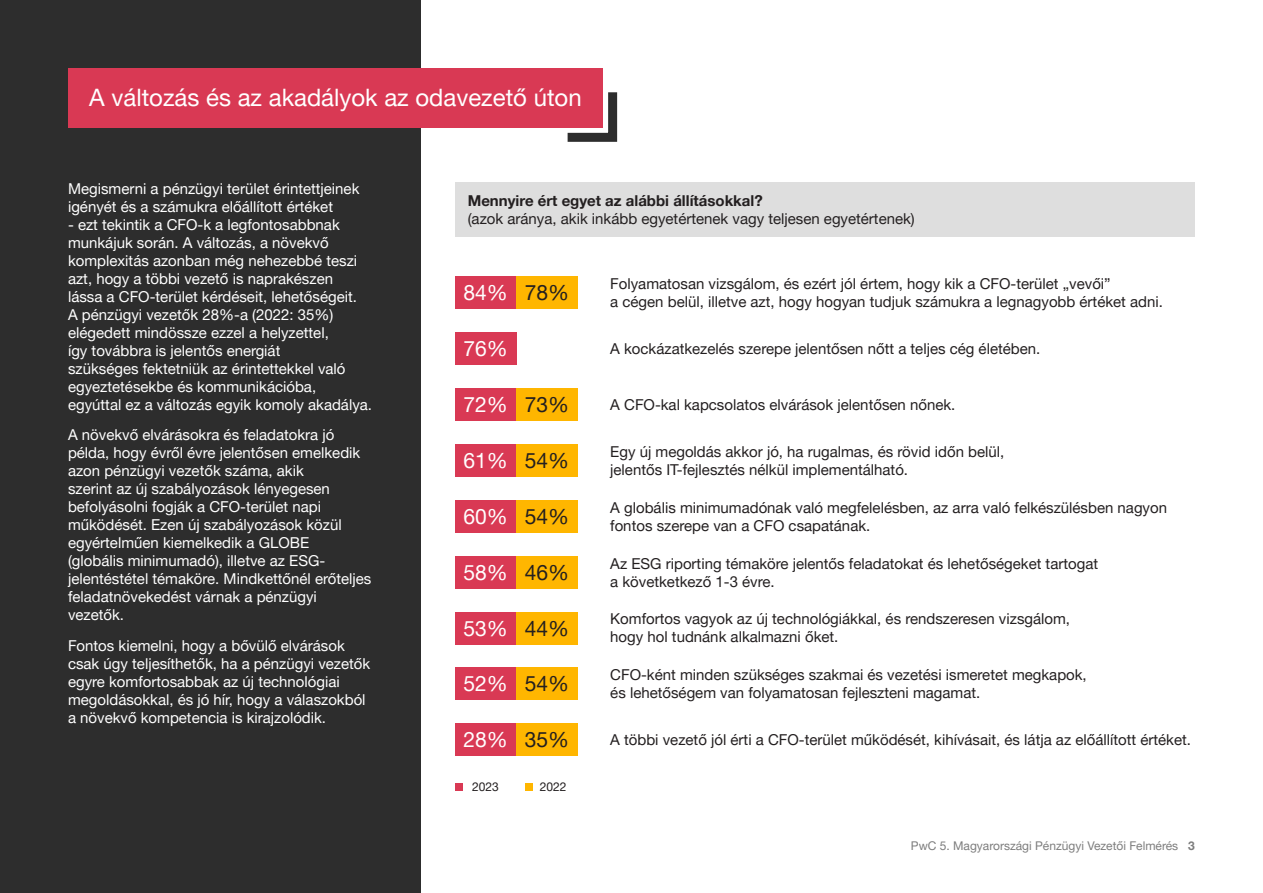
<style>
.page{position:relative;width:1263px;height:893px;background:#fff}
.page>*{position:absolute;margin:0;border:0;box-sizing:border-box;transform-origin:0 0}
.Graph_Labels_RIght_A{font:24px "Helvetica Neue LT Pro";color:#fff}
.Graph_Labels_RIght_A-2{font:21px "Helvetica Neue LT Pro";color:#fff}
.Graph_Labels_RIght_A-3{font:21px "Helvetica Neue LT Pro";color:#231f20}
.Graph_Labels_RIght_A-4{font:15px/18px "Helvetica Neue LT Pro";color:#fff}
.Graph_Labels_RIght_A-5{font:15px/18px "Helvetica Neue LT Pro";color:#231f20}
.Graph_Labels_RIght_A-6{font:700 15px "Helvetica Neue LT Pro";color:#231f20}
.t1{font:12px "Helvetica Neue LT Pro";color:#7d7d7d}
.Graph_Labels_RIght_A-7{font:12px "Helvetica Neue LT Pro";color:#231f20}
.s1{font-weight:700}
</style>
<div class="page">
<div style="left:0;top:0;width:421px;height:893px;background:#2d2d2d"></div>
<div style="left:68px;top:68px;width:535px;height:60px;background:#d93954"></div>
<svg style="left:567px;top:92px;width:51px;height:50px"></svg>
<div style="left:455px;top:444px;width:61px;height:32px;background:#d93954"></div>
<div style="left:516px;top:444px;width:62px;height:32px;background:#ffb600"></div>
<div style="left:455px;top:277px;width:61px;height:32px;background:#d93954"></div>
<div style="left:455px;top:333px;width:61px;height:32px;background:#d93954"></div>
<div style="left:455px;top:389px;width:61px;height:32px;background:#d93954"></div>
<div style="left:455px;top:724px;width:61px;height:32px;background:#d93954"></div>
<div style="left:516px;top:277px;width:62px;height:32px;background:#ffb600"></div>
<div style="left:455px;top:668px;width:61px;height:32px;background:#d93954"></div>
<div style="left:516px;top:668px;width:62px;height:32px;background:#ffb600"></div>
<div style="left:455px;top:556px;width:61px;height:32px;background:#d93954"></div>
<div style="left:516px;top:556px;width:62px;height:32px;background:#ffb600"></div>
<div style="left:455px;top:500px;width:61px;height:32px;background:#d93954"></div>
<div style="left:516px;top:500px;width:62px;height:32px;background:#ffb600"></div>
<div style="left:455px;top:612px;width:61px;height:32px;background:#d93954"></div>
<div style="left:516px;top:612px;width:62px;height:32px;background:#ffb600"></div>
<div style="left:516px;top:389px;width:62px;height:32px;background:#ffb600"></div>
<div style="left:516px;top:724px;width:62px;height:32px;background:#ffb600"></div>
<div style="left:455px;top:183px;width:740px;height:54px;background:#dedede"></div>
<div style="left:455px;top:783px;width:7px;height:7px;background:#d93954"></div>
<div style="left:525px;top:783px;width:7px;height:7px;background:#ffb600"></div>
<p class="Graph_Labels_RIght_A" style="left:89px;top:83px;width:494px">A változás és az akadályok az odavezető úton</p>
<p class="Graph_Labels_RIght_A-4" style="left:68px;top:179px;width:293px">Megismerni a pénzügyi terület érintettjeinek igényét és a számukra előállított értéket</p>
<p class="Graph_Labels_RIght_A-4" style="left:68px;top:215px;width:306px">- ezt tekintik a CFO-k a legfontosabbnak munkájuk során. A változás, a növekvő komplexitás azonban még nehezebbé teszi azt, hogy a többi vezető is naprakészen<br>lássa a CFO-terület kérdéseit, lehetőségeit.<br>A pénzügyi vezetők 28%-a (2022: 35%) elégedett mindössze ezzel a helyzettel,<br>így továbbra is jelentős energiát<br>szükséges fektetniük az érintettekkel való egyeztetésekbe és kommunikációba, egyúttal ez a változás egyik komoly akadálya.</p>
<p class="Graph_Labels_RIght_A-4" style="left:68px;top:426px;width:305px">A növekvő elvárásokra és feladatokra jó példa, hogy évről évre jelentősen emelkedik azon pénzügyi vezetők száma, akik<br>szerint az új szabályozások lényegesen befolyásolni fogják a CFO-terület napi működését. Ezen új szabályozások közül egyértelműen kiemelkedik a GLOBE<br>(globális minimumadó), illetve az ESG&shy;jelentéstétel témaköre. Mindkettőnél erőteljes feladatnövekedést várnak a pénzügyi vezetők.</p>
<p class="Graph_Labels_RIght_A-4" style="left:68px;top:636px;width:304px">Fontos kiemelni, hogy a bővülő elvárások csak úgy teljesíthetők, ha a pénzügyi vezetők egyre komfortosabbak az új technológiai megoldásokkal, és jó hír, hogy a válaszokból a növekvő kompetencia is kirajzolódik.</p>
<p class="Graph_Labels_RIght_A-6" style="left:468px;top:192px;width:296px">Mennyire ért egyet az alábbi állításokkal?</p>
<p class="Graph_Labels_RIght_A-5" style="left:468px;top:210px;width:449px">(azok aránya, akik inkább egyetértenek vagy teljesen egyetértenek)</p>
<p class="Graph_Labels_RIght_A-2" style="left:463px;top:280px;width:46px">84%</p>
<p class="Graph_Labels_RIght_A-2" style="left:463px;top:336px;width:46px">76%</p>
<p class="Graph_Labels_RIght_A-2" style="left:463px;top:392px;width:46px">72%</p>
<p class="Graph_Labels_RIght_A-3" style="left:525px;top:280px;width:46px">78%</p>
<p class="Graph_Labels_RIght_A-3" style="left:525px;top:392px;width:46px">73%</p>
<p class="Graph_Labels_RIght_A-2" style="left:463px;top:448px;width:46px">61%</p>
<p class="Graph_Labels_RIght_A-3" style="left:525px;top:448px;width:46px">54%</p>
<p class="Graph_Labels_RIght_A-2" style="left:463px;top:503px;width:46px">60%</p>
<p class="Graph_Labels_RIght_A-3" style="left:525px;top:503px;width:46px">54%</p>
<p class="Graph_Labels_RIght_A-2" style="left:463px;top:559px;width:46px">58%</p>
<p class="Graph_Labels_RIght_A-3" style="left:525px;top:559px;width:46px">46%</p>
<p class="Graph_Labels_RIght_A-2" style="left:463px;top:615px;width:46px">53%</p>
<p class="Graph_Labels_RIght_A-3" style="left:525px;top:615px;width:46px">44%</p>
<p class="Graph_Labels_RIght_A-2" style="left:463px;top:671px;width:46px">52%</p>
<p class="Graph_Labels_RIght_A-3" style="left:525px;top:671px;width:46px">54%</p>
<p class="Graph_Labels_RIght_A-2" style="left:463px;top:727px;width:46px">28%</p>
<p class="Graph_Labels_RIght_A-3" style="left:525px;top:727px;width:46px">35%</p>
<p class="Graph_Labels_RIght_A-7" style="left:472px;top:779px;width:28px">2023</p>
<p class="Graph_Labels_RIght_A-7" style="left:540px;top:779px;width:28px">2022</p>
<p class="Graph_Labels_RIght_A-5" style="left:610px;top:275px;width:554px">Folyamatosan vizsgálom, és ezért jól értem, hogy kik a CFO-terület „vevői”<br>a cégen belül, illetve azt, hogy hogyan tudjuk számukra a legnagyobb értéket adni.</p>
<p class="Graph_Labels_RIght_A-5" style="left:610px;top:339px;width:432px">A kockázatkezelés szerepe jelentősen nőtt a teljes cég életében.</p>
<p class="Graph_Labels_RIght_A-5" style="left:610px;top:395px;width:347px">A CFO-kal kapcsolatos elvárások jelentősen nőnek.</p>
<p class="Graph_Labels_RIght_A-5" style="left:610px;top:442px;width:395px">Egy új megoldás akkor jó, ha rugalmas, és rövid időn belül, jelentős IT-fejlesztés nélkül implementálható.</p>
<p class="Graph_Labels_RIght_A-5" style="left:610px;top:498px;width:558px">A globális minimumadónak való megfelelésben, az arra való felkészülésben nagyon fontos szerepe van a CFO csapatának.</p>
<p class="Graph_Labels_RIght_A-5" style="left:610px;top:554px;width:489px">Az ESG riporting témaköre jelentős feladatokat és lehetőségeket tartogat a követketkező 1-3 évre.</p>
<p class="Graph_Labels_RIght_A-5" style="left:610px;top:610px;width:461px">Komfortos vagyok az új technológiákkal, és rendszeresen vizsgálom, hogy hol tudnánk alkalmazni őket.</p>
<p class="Graph_Labels_RIght_A-5" style="left:610px;top:666px;width:478px">CFO-ként minden szükséges szakmai és vezetési ismeretet megkapok, és lehetőségem van folyamatosan fejleszteni magamat.</p>
<p class="Graph_Labels_RIght_A-5" style="left:610px;top:730px;width:582px">A többi vezető jól érti a CFO-terület működését, kihívásait, és látja az előállított értéket.</p>
<p class="t1" style="left:911px;top:839px;width:285px">PwC 5. Magyarországi Pénzügyi Vezetői Felmérés <span class="s1">3</span></p>
</div>
